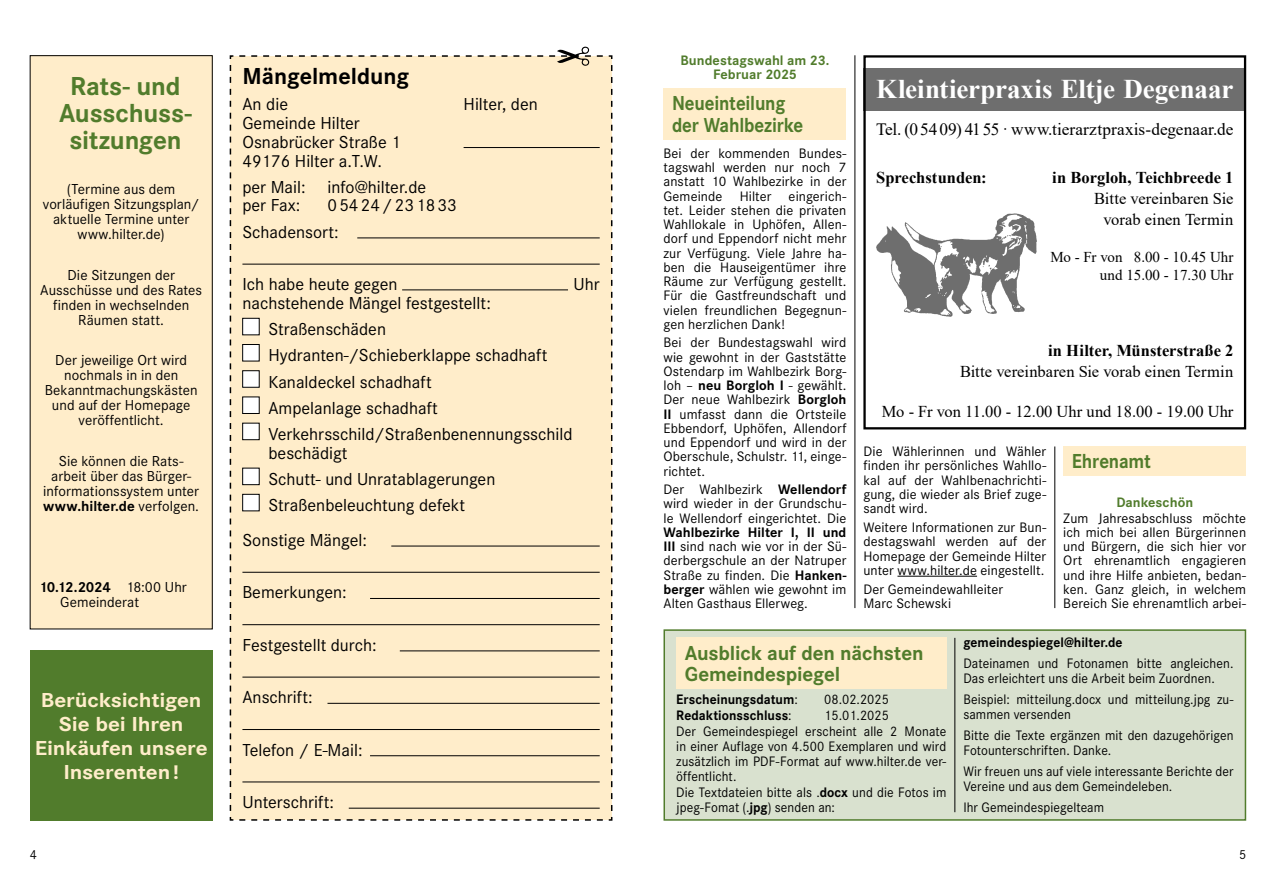
<style>
.page{position:relative;width:1276px;height:893px;background:#fff}
.page>*{position:absolute;margin:0;border:0;box-sizing:border-box;transform-origin:0 0}
.t1{font:700 27px "Times New Roman";letter-spacing:-.005em;color:#fff}
.t2{font:700 27px/27px "Corporate S Pro";letter-spacing:-.01em;color:#517c2c;text-align:center}
.t3{font:700 24px "Corporate S Pro";color:#000}
.t4{font:700 21px/24px "Corporate S Pro";letter-spacing:-.005em;color:#ffedca;text-align:center;scale:1.1 1}
.t5{font:700 21px/21.3px "Corporate S Pro";letter-spacing:-.01em;color:#517c2c}
.t6{font:700 21px/21.3px "Corporate S Pro";letter-spacing:-.01em;color:#517c2c;scale:.9 1}
.t7{font:18px/26.2px "Corporate S Pro";color:#000}
.t8{font:17.25px "Times New Roman";letter-spacing:.005em;color:#000}
.t9{font:16.5px/21px "Times New Roman";color:#000;text-align:center}
.t10{font:700 16.5px "Times New Roman";color:#000}
.t11{font:15px/15px "Corporate S Pro";letter-spacing:.005em;color:#000;text-align:center}
.t12{font:15px/18px "Times New Roman";color:#000;text-align:right}
.t13{font:14.25px/14.2px "Corporate S Pro";letter-spacing:.005em;color:#000;text-align:justify}
.t14{font:14.25px/15.3px "Corporate S Pro";letter-spacing:.005em;color:#000;scale:.95 1}
.t15{font:700 14.25px "Corporate S Pro";letter-spacing:.005em;color:#000;scale:.95 1}
.t16{font:700 14.25px/14.2px "Corporate S Pro";color:#517c2c;text-align:center}
.t17{font:13.5px "Corporate S Pro";color:#000}
.s1{font-weight:700}
.s2{font-weight:400}
</style>
<div class="page">
<div style="left:230px;top:47px;width:382px;height:774px;background:#ffedca"></div>
<div style="left:30px;top:56px;width:182px;height:573px;background:#ffedca"></div>
<div style="left:30px;top:55px;width:183px;height:574px;border:1px solid #000"></div>
<hr style="left:1054px;top:446px;width:1px;height:162px;background:#000">
<hr style="left:854px;top:55px;width:1px;height:553px;background:#000">
<div style="left:663px;top:89px;width:183px;height:51px;background:#ffedca"></div>
<hr style="left:897px;top:576px;width:80px;height:1px;background:#000">
<div style="left:1063px;top:446px;width:183px;height:30px;background:#ffedca"></div>
<div style="left:663px;top:629px;width:583px;height:192px;background:#d9e1cf;border:2px solid #517c2c"></div>
<div style="left:676px;top:638px;width:270px;height:51px;background:#ffedca"></div>
<hr style="left:954px;top:638px;width:1px;height:174px;background:#000">
<div style="left:30px;top:651px;width:183px;height:170px;background:#517c2c"></div>
<img style="left:876px;top:214px;width:161px;height:103px">
<div style="left:863px;top:68px;width:383px;height:43px;background:#6e6e6e"></div>
<div style="left:863px;top:55px;width:383px;height:374px;border:2px solid #000"></div>
<h1 class="t2" style="left:59px;top:71px;width:134px">Rats- und<br>Ausschuss&shy;sitzungen</h1>
<p class="t11" style="left:43px;top:181px;width:158px">(Termine aus dem vorläufigen Sitzungsplan/ aktuelle Termine unter www.hilter.de)</p>
<p class="t11" style="left:40px;top:266px;width:163px">Die Sitzungen der<br>Ausschüsse und des Rates finden in wechselnden<br>Räumen statt.</p>
<p class="t11" style="left:45px;top:352px;width:154px">Der jeweilige Ort wird nochmals in in den<br>Bekanntmachungskästen und auf der Homepage veröffentlicht.</p>
<p class="t11" style="left:43px;top:452px;width:157px">Sie können die Rats&shy;arbeit über das Bürger&shy;informationssystem unter <span class="s1">www.hilter.de</span> verfolgen.</p>
<p class="t11" style="left:60px;top:579px;width:128px;text-align:left;text-indent:-21px"><span class="s1">10.12.2024</span> 18:00 Uhr<br>Gemeinderat</p>
<h3 class="t4" style="left:35px;top:686px;width:159px">Berücksichtigen<br>Sie bei Ihren<br>Einkäufen unsere<br>Inserenten!</h3>
<h2 class="t3" style="left:242px;top:57px;width:168px">Mängelmeldung</h2>
<p class="t7" style="left:242px;top:90px;width:47px">An die</p>
<p class="t7" style="left:463px;top:90px;width:76px">Hilter, den</p>
<p class="t7" style="left:242px;top:112px;width:160px;line-height:18.8px">Gemeinde Hilter<br>Osnabrücker Straße 1<br>49176 Hilter a.T.W.</p>
<p class="t7" style="left:242px;top:176px;width:185px;line-height:18.8px">per Mail: info@hilter.de per Fax:</p>
<p class="t7" style="left:242px;top:191px;width:216px;text-indent:85px">05424/231833<br>Schadensort:</p>
<p class="t7" style="left:242px;top:270px;width:157px">Ich habe heute gegen</p>
<p class="t7" style="left:573px;top:270px;width:28px">Uhr</p>
<p class="t7" style="left:268px;top:288px;width:306px;text-indent:-26px">nachstehende Mängel festgestellt:<br>Straßenschäden<br>Hydranten-/Schieberklappe schadhaft<br>Kanaldeckel schadhaft<br>Ampelanlage schadhaft<br>Verkehrsschild/Straßenbenennungsschild</p>
<p class="t7" style="left:268px;top:438px;width:228px">beschädigt<br>Schutt- und Unratablagerungen<br>Straßenbeleuchtung defekt</p>
<p class="t7" style="left:242px;top:525px;width:126px">Sonstige Mängel:</p>
<p class="t7" style="left:242px;top:578px;width:106px">Bemerkungen:</p>
<p class="t7" style="left:242px;top:630px;width:136px">Festgestellt durch:</p>
<p class="t7" style="left:242px;top:683px;width:72px">Anschrift:</p>
<p class="t7" style="left:242px;top:735px;width:122px">Telefon / E-Mail:</p>
<p class="t7" style="left:242px;top:787px;width:93px">Unterschrift:</p>
<p class="t16" style="left:680px;top:52px;width:150px">Bundestagswahl am 23.<br>Februar 2025</p>
<h3 class="t6" style="left:672px;top:91px;width:147px">Neueinteilung der Wahlbezirke</h3>
<p class="t13" style="left:663px;top:145px;width:184px">Bei der kommenden Bundes&shy;tagswahl werden nur noch 7 anstatt 10 Wahlbezirke in der Gemeinde Hilter eingerich&shy;tet. Leider stehen die privaten Wahllokale in Uphöfen, Allen&shy;dorf und Eppendorf nicht mehr zur Verfügung. Viele Jahre ha&shy;ben die Hauseigentümer ihre Räume zur Verfügung gestellt.<br>Für die Gastfreundschaft und vielen freundlichen Begegnun&shy;gen herzlichen Dank!</p>
<p class="t13" style="left:663px;top:334px;width:184px">Bei der Bundestagswahl wird wie gewohnt in der Gaststätte Ostendarp im Wahlbezirk Borg&shy;loh – <span class="s1">neu Borgloh I</span> - gewählt.<br>Der neue Wahlbezirk <span class="s1">Borgloh II</span> umfasst dann die Ortsteile Ebbendorf, Uphöfen, Allendorf und Eppendorf und wird in der Oberschule, Schulstr. 11, einge&shy;richtet.</p>
<p class="t13" style="left:663px;top:481px;width:184px">Der Wahlbezirk <span class="s1">Wellendorf </span>wird wieder in der Grundschu&shy;le Wellendorf eingerichtet. Die</p>
<p class="t13" style="left:663px;top:524px;width:184px"><span class="s1">Wahlbezirke Hilter I, II und III</span> sind nach wie vor in der Sü&shy;derbergschule an der Natruper Straße zu finden. Die <span class="s1">Hanken&shy;berger</span> wählen wie gewohnt im Alten Gasthaus Ellerweg.</p>
<h1 class="t1" style="left:876px;top:70px;width:359px">Kleintierpraxis Eltje Degenaar</h1>
<p class="t8" style="left:876px;top:117px;width:359px">Tel. (054 09) 4155 · www.tierarztpraxis-degenaar.de</p>
<p class="t10" style="left:876px;top:166px;width:112px">Sprechstunden:</p>
<p class="t10" style="left:1052px;top:166px;width:183px">in Borgloh, Teichbreede 1</p>
<p class="t9" style="left:1094px;top:187px;width:141px">Bitte vereinbaren Sie vorab einen Termin</p>
<p class="t12" style="left:1050px;top:247px;width:184px">Mo - Fr von 8.00 - 10.45 Uhr und 15.00 - 17.30 Uhr</p>
<p class="t10" style="left:1048px;top:339px;width:187px">in Hilter, Münsterstraße 2</p>
<p class="t9" style="left:960px;top:360px;width:275px">Bitte vereinbaren Sie vorab einen Termin</p>
<p class="t9" style="left:882px;top:400px;width:353px">Mo - Fr von 11.00 - 12.00 Uhr und 18.00 - 19.00 Uhr</p>
<p class="t13" style="left:863px;top:443px;width:184px">Die Wählerinnen und Wähler finden ihr persönliches Wahllo&shy;kal auf der Wahlbenachrichti&shy;gung, die wieder als Brief zuge&shy;sandt wird.</p>
<p class="t13" style="left:863px;top:519px;width:184px">Weitere Informationen zur Bun&shy;destagswahl werden auf der Homepage der Gemeinde Hilter unter www.hilter.de eingestellt.</p>
<p class="t13" style="left:863px;top:581px;width:141px">Der Gemeindewahlleiter<br>Marc Schewski</p>
<h3 class="t6" style="left:1071px;top:449px;width:89px">Ehrenamt</h3>
<p class="t16" style="left:1116px;top:494px;width:78px">Dankeschön</p>
<p class="t13" style="left:1063px;top:510px;width:184px">Zum Jahresabschluss möchte ich mich bei allen Bürgerinnen und Bürgern, die sich hier vor Ort ehrenamtlich engagieren und ihre Hilfe anbieten, bedan&shy;ken. Ganz gleich, in welchem Bereich Sie ehrenamtlich arbei-</p>
<h3 class="t5" style="left:685px;top:640px;width:240px">Ausblick auf den nächsten<br>Gemeindespiegel</h3>
<p class="t15" style="left:676px;top:688px;width:129px">Erscheinungsdatum<span class="s2">:</span></p>
<p class="t14" style="left:824px;top:691px;width:70px">08.02.2025</p>
<p class="t15" style="left:676px;top:704px;width:123px">Redaktionsschluss<span class="s2">:</span></p>
<p class="t14" style="left:676px;top:707px;width:286px;text-indent:148px">15.01.2025<br>Der Gemeindespiegel erscheint alle 2 Monate in einer Auflage von 4.500 Exemplaren und wird zusätzlich im PDF-Format auf www.hilter.de ver&shy;öffentlicht.<br>Die Textdateien bitte als .<span class="s1">docx</span> und die Fotos im jpeg-Fomat (.<span class="s1">jpg</span>) senden an:</p>
<p class="t15" style="left:963px;top:631px;width:169px">gemeindespiegel@hilter.de</p>
<p class="t14" style="left:963px;top:655px;width:286px">Dateinamen und Fotonamen bitte angleichen.<br>Das erleichtert uns die Arbeit beim Zuordnen.</p>
<p class="t14" style="left:963px;top:691px;width:286px">Beispiel: mitteilung.docx und mitteilung.jpg zu&shy;sammen versenden</p>
<p class="t14" style="left:963px;top:727px;width:286px">Bitte die Texte ergänzen mit den dazugehörigen<br>Fotounterschriften. Danke.</p>
<p class="t14" style="left:963px;top:763px;width:286px">Wir freuen uns auf viele interessante Berichte der<br>Vereine und aus dem Gemeindeleben.</p>
<p class="t14" style="left:963px;top:799px;width:150px">Ihr Gemeindespiegelteam</p>
<p class="t17" style="left:30px;top:845px;width:9px">4</p>
<p class="t17" style="left:1239px;top:845px;width:9px">5</p>
</div>
